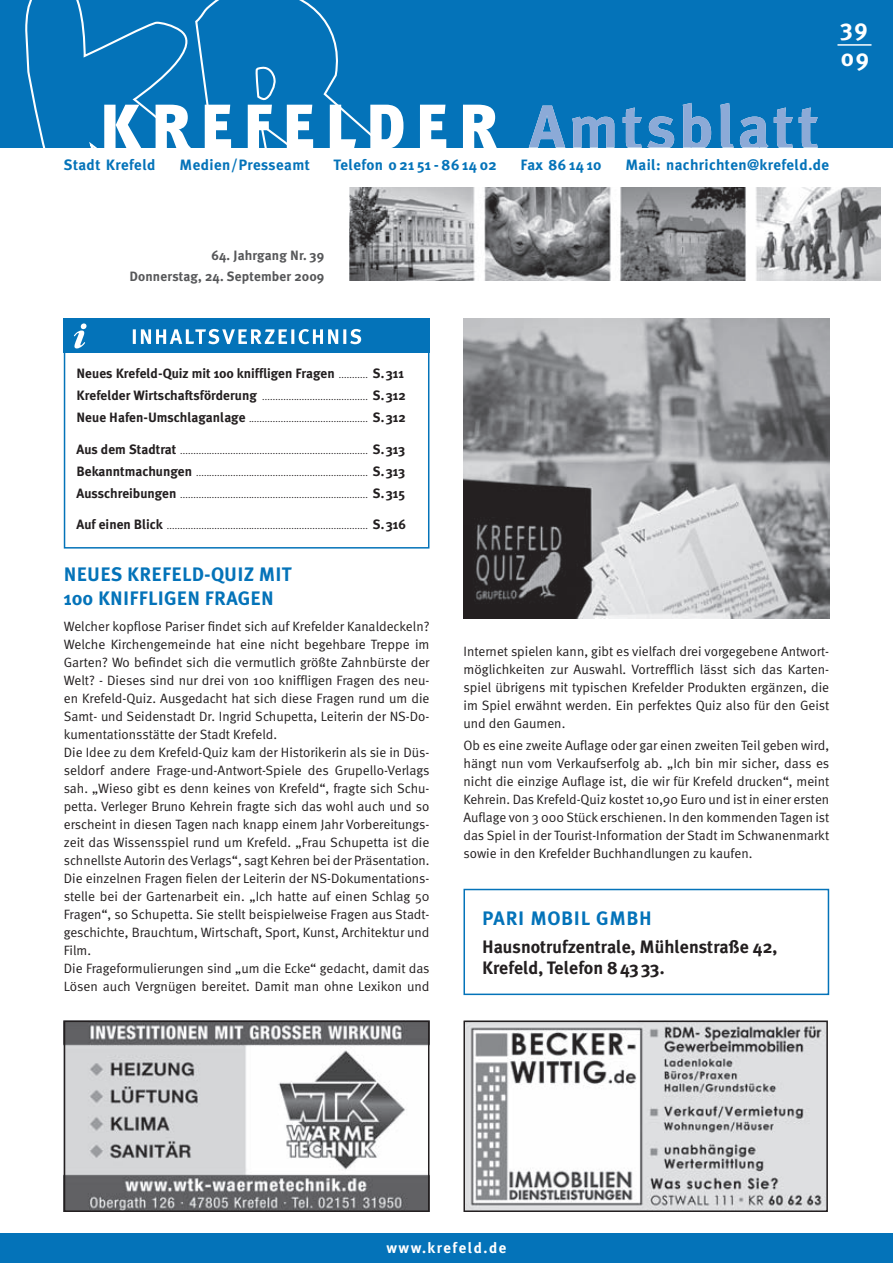
<style>
.page{position:relative;width:893px;height:1263px;background:#fff}
.page>*{position:absolute;margin:0;border:0;box-sizing:border-box;transform-origin:0 0}
.t1{font:700 24px/30px "Meta Plus";color:#fff}
.t2{font:700 19.5px/24px "Meta Plus";letter-spacing:.01em;color:#0473b9}
.t3{font:700 19.5px "Meta Plus";letter-spacing:.03em;color:#0473b9}
.t4{font:700 18px/21.6px "Meta Plus";color:#231f20}
.t5{font:700 15px "Meta Plus";letter-spacing:.025em;color:#0473b9}
.t6{font:700 15px "Meta Plus";letter-spacing:.1em;color:#fff}
.t7{font:13.5px/18px "Meta Normal";color:#231f20;text-align:justify}
.t8{font:700 13.5px "Meta Plus";color:#231f20}
.t9{font:700 13.5px/21px "Meta Plus";letter-spacing:.01em;color:#57585a;text-align:right}
.t10{font:9px "Meta Normal";color:#231f20}
.s1{font-family:"Meta Normal";font-weight:400;font-size:9px}
.s2{font-family:"Meta Plus";font-weight:700;font-size:13.5px}
</style>
<div class="page">
<div style="left:0;top:0;width:893px;height:147px;background:#0473b9"></div>
<svg style="left:24px;top:0;width:366px;height:148px"></svg>
<img style="left:349px;top:187px;width:531px;height:94px">
<svg style="left:104px;top:105px;width:393px;height:43px"></svg>
<svg style="left:528px;top:103px;width:290px;height:45px"></svg>
<hr style="left:837px;top:44px;width:34px;height:2px;background:#fff">
<div style="left:0;top:1233px;width:893px;height:30px;background:#0473b9"></div>
<img style="left:466px;top:1023px;width:359px;height:186px">
<div style="left:463px;top:1020px;width:365px;height:192px;border:2px solid #231f20"></div>
<img style="left:67px;top:1023px;width:359px;height:186px">
<div style="left:64px;top:1020px;width:365px;height:192px;border:2px solid #231f20"></div>
<div style="left:64px;top:319px;width:365px;height:230px;border:2px solid #0473b9"></div>
<div style="left:95px;top:319px;width:334px;height:34px;background:#0473b9"></div>
<div style="left:64px;top:319px;width:34px;height:34px;background:#0473b9"></div>
<svg style="left:74px;top:323px;width:13px;height:25px"></svg>
<svg style="left:133px;top:329px;width:228px;height:15px"></svg>
<img style="left:463px;top:319px;width:366px;height:300px">
<div style="left:463px;top:889px;width:366px;height:106px;border:2px solid #0473b9"></div>
<h1 class="t1" style="left:841px;top:14px;width:30px">39<br>09</h1>
<p class="t5" style="left:64px;top:159px;width:93px">Stadt Krefeld</p>
<p class="t5" style="left:180px;top:159px;width:132px">Medien/Presseamt</p>
<p class="t5" style="left:333px;top:159px;width:165px">Telefon 0 21 51 - 86 14 02</p>
<p class="t5" style="left:521px;top:159px;width:82px">Fax 86 14 10</p>
<p class="t5" style="left:625px;top:159px;width:205px">Mail: nachrichten@krefeld.de</p>
<p class="t9" style="left:130px;top:245px;width:197px">64. Jahrgang Nr. 39<br>Donnerstag, 24. September 2009</p>
<p class="t8" style="left:77px;top:368px;width:329px">Neues Krefeld-Quiz mit 100 kniffligen Fragen <span class="s1">...........</span> S. 311</p>
<p class="t10" style="left:77px;top:394px;width:331px"><span class="s2">Krefelder Wirtschaftsförderung</span> ........................................ <span class="s2">S. 312</span></p>
<p class="t10" style="left:77px;top:416px;width:331px"><span class="s2">Neue Hafen-Umschlaganlage</span> ............................................. <span class="s2">S. 312</span></p>
<p class="t10" style="left:77px;top:447px;width:330px"><span class="s2">Aus dem Stadtrat</span> ....................................................................... <span class="s2">S. 313</span></p>
<p class="t10" style="left:77px;top:469px;width:330px"><span class="s2">Bekanntmachungen</span> ................................................................. <span class="s2">S. 313</span></p>
<p class="t10" style="left:77px;top:492px;width:330px"><span class="s2">Ausschreibungen</span> ....................................................................... <span class="s2">S. 315</span></p>
<p class="t10" style="left:77px;top:523px;width:331px"><span class="s2">Auf einen Blick</span> ............................................................................ <span class="s2">S. 316</span></p>
<h2 class="t2" style="left:64px;top:563px;width:229px">NEUES KREFELD-QUIZ MIT<br>100 KNIFFLIGEN FRAGEN</h2>
<p class="t7" style="left:64px;top:619px;width:367px;text-align:left">Welcher kopflose Pariser findet sich auf Krefelder Kanaldeckeln?<br>Welche Kirchengemeinde hat eine nicht begehbare Treppe im Garten? Wo befindet sich die vermutlich größte Zahnbürste der Welt? - Dieses sind nur drei von 100 kniffligen Fragen des neu&shy;en Krefeld-Quiz. Ausgedacht hat sich diese Fragen rund um die Samt- und Seidenstadt Dr. Ingrid Schupetta, Leiterin der NS-Do&shy;kumentationsstätte der Stadt Krefeld.<br>Die Idee zu dem Krefeld-Quiz kam der Historikerin als sie in Düs&shy;seldorf andere Frage-und-Antwort-Spiele des Grupello-Verlags sah. „Wieso gibt es denn keines von Krefeld“, fragte sich Schu&shy;petta. Verleger Bruno Kehrein fragte sich das wohl auch und so erscheint in diesen Tagen nach knapp einem Jahr Vorbereitungs&shy;zeit das Wissensspiel rund um Krefeld. „Frau Schupetta ist die schnellste Autorin des Verlags“, sagt Kehren bei der Präsentation.<br>Die einzelnen Fragen fielen der Leiterin der NS-Dokumentations&shy;stelle bei der Gartenarbeit ein. „Ich hatte auf einen Schlag 50<br>Fragen“, so Schupetta. Sie stellt beispielweise Fragen aus Stadt&shy;geschichte, Brauchtum, Wirtschaft, Sport, Kunst, Architektur und Film.<br>Die Frageformulierungen sind „um die Ecke“ gedacht, damit das Lösen auch Vergnügen bereitet. Damit man ohne Lexikon und</p>
<p class="t7" style="left:463px;top:643px;width:367px">Internet spielen kann, gibt es vielfach drei vorgegebene Antwort&shy;möglichkeiten zur Auswahl. Vortrefflich lässt sich das Karten&shy;spiel übrigens mit typischen Krefelder Produkten ergänzen, die im Spiel erwähnt werden. Ein perfektes Quiz also für den Geist und den Gaumen.</p>
<p class="t7" style="left:463px;top:737px;width:367px">Ob es eine zweite Auflage oder gar einen zweiten Teil geben wird, hängt nun vom Verkaufserfolg ab. „Ich bin mir sicher, dass es nicht die einzige Auflage ist, die wir für Krefeld drucken“, meint Kehrein. Das Krefeld-Quiz kostet 10,90 Euro und ist in einer ersten Auflage von 3 000 Stück erschienen. In den kommenden Tagen ist das Spiel in der Tourist-Information der Stadt im Schwanenmarkt sowie in den Krefelder Buchhandlungen zu kaufen.</p>
<h2 class="t3" style="left:482px;top:910px;width:171px">PARI MOBIL GMBH</h2>
<h3 class="t4" style="left:482px;top:937px;width:297px">Hausnotrufzentrale, Mühlenstraße 42,<br>Krefeld, Telefon 8 43 33.</h3>
<p class="t6" style="left:386px;top:1242px;width:122px">www.krefeld.de</p>
</div>
